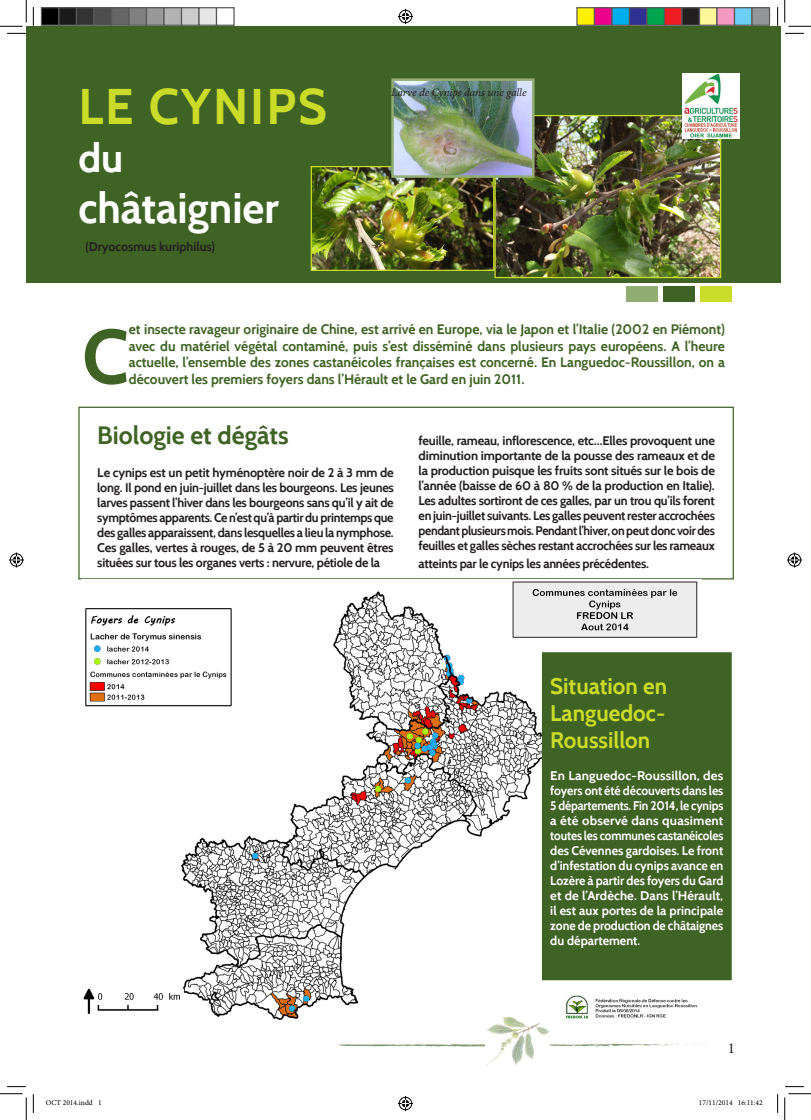
<style>
.page{position:relative;width:811px;height:1120px;background:#fff}
.page>*{position:absolute;margin:0;border:0;box-sizing:border-box;transform-origin:0 0}
.t1{font:700 76.75px "Cabin";color:#3f6324}
.t2{font:700 49.88px "Cabin";letter-spacing:.04em;color:#cadb2a}
.t3{font:700 42.5px "Cabin";color:#fff}
.t4{font:700 40px "Cabin";color:#fff}
.t5{font:700 25px "Cabin";color:#3f6324}
.t6{font:700 22.5px/27px "Cabin";color:#cadb2a;text-align:justify}
.t7{font:15px "Minion Pro";color:#231f20}
.t8{font:700 13.75px/16.5px "Cabin";color:#3f6324;text-align:justify}
.t9{font:700 12.5px/15px "Cabin";letter-spacing:-.02em;color:#231f20;text-align:justify}
.t10{font:700 12.5px/15px "Cabin";letter-spacing:-.005em;color:#fff;text-align:justify;scale:1.05 1}
.t11{font:700 12.5px "Cabin";color:#231f20}
.t12{font:italic 11.25px "Minion Pro";letter-spacing:-.005em;color:#231f20}
.t13{font:7.5px "Minion Pro";color:#000}
</style>
<div class="page">
<div style="left:26px;top:26px;width:755px;height:256px;background:#3f6324"></div>
<div style="left:78px;top:406px;width:656px;height:173px;border:1px solid #3f6324"></div>
<div style="left:626px;top:286px;width:32px;height:15px;background:#91ad72"></div>
<div style="left:663px;top:286px;width:32px;height:15px;background:#3f6324"></div>
<div style="left:700px;top:286px;width:32px;height:15px;background:#cadb2a"></div>
<img style="left:83px;top:581px;width:619px;height:438px">
<div style="left:542px;top:652px;width:189px;height:327px;background:#3f6324"></div>
<div style="left:542px;top:652px;width:190px;height:327px;border:1px solid #3f6324"></div>
<svg style="left:339px;top:1043px;width:368px;height:4px"></svg>
<img style="left:485px;top:1016px;width:64px;height:49px">
<img style="left:496px;top:117px;width:223px;height:159px">
<div style="left:494px;top:115px;width:227px;height:163px;border:1px solid #cadb2a"></div>
<img style="left:313px;top:168px;width:179px;height:101px">
<div style="left:311px;top:166px;width:183px;height:105px;border:1px solid #cadb2a"></div>
<img style="left:394px;top:81px;width:137px;height:94px">
<div style="left:391px;top:78px;width:143px;height:100px;border:2px solid #91ad72"></div>
<img style="left:683px;top:73px;width:56px;height:65px">
<svg style="left:7px;top:33px;width:19px;height:1px"></svg>
<svg style="left:785px;top:33px;width:19px;height:1px"></svg>
<svg style="left:33px;top:7px;width:1px;height:19px"></svg>
<svg style="left:33px;top:1094px;width:1px;height:18px"></svg>
<svg style="left:777px;top:7px;width:1px;height:19px"></svg>
<svg style="left:777px;top:1094px;width:1px;height:18px"></svg>
<svg style="left:0;top:0;width:27px;height:27px"></svg>
<svg style="left:0;top:1093px;width:27px;height:26px"></svg>
<svg style="left:784px;top:0;width:27px;height:27px"></svg>
<svg style="left:784px;top:1093px;width:27px;height:26px"></svg>
<svg style="left:398px;top:9px;width:15px;height:15px"></svg>
<svg style="left:398px;top:1096px;width:15px;height:14px"></svg>
<svg style="left:9px;top:552px;width:15px;height:15px"></svg>
<svg style="left:787px;top:552px;width:15px;height:15px"></svg>
<div style="left:41px;top:8px;width:18px;height:17px;background:#000"></div>
<div style="left:41px;top:7px;width:19px;height:19px;border:1px solid #595959"></div>
<div style="left:59px;top:8px;width:17px;height:17px;background:#1a1a1a"></div>
<div style="left:58px;top:7px;width:19px;height:19px;border:1px solid #595959"></div>
<div style="left:76px;top:8px;width:18px;height:17px;background:#333"></div>
<div style="left:76px;top:7px;width:19px;height:19px;border:1px solid #595959"></div>
<div style="left:94px;top:8px;width:17px;height:17px;background:#4d4d4d"></div>
<div style="left:93px;top:7px;width:19px;height:19px;border:1px solid #595959"></div>
<div style="left:111px;top:8px;width:18px;height:17px;background:#666"></div>
<div style="left:111px;top:7px;width:19px;height:19px;border:1px solid #595959"></div>
<div style="left:129px;top:8px;width:17px;height:17px;background:#808080"></div>
<div style="left:128px;top:7px;width:19px;height:19px;border:1px solid #595959"></div>
<div style="left:146px;top:8px;width:18px;height:17px;background:#999"></div>
<div style="left:146px;top:7px;width:19px;height:19px;border:1px solid #595959"></div>
<div style="left:164px;top:8px;width:17px;height:17px;background:#b3b3b3"></div>
<div style="left:163px;top:7px;width:19px;height:19px;border:1px solid #595959"></div>
<div style="left:181px;top:8px;width:18px;height:17px;background:#ccc"></div>
<div style="left:181px;top:7px;width:19px;height:19px;border:1px solid #595959"></div>
<div style="left:199px;top:8px;width:17px;height:17px;background:#e6e6e6"></div>
<div style="left:198px;top:7px;width:19px;height:19px;border:1px solid #595959"></div>
<div style="left:216px;top:7px;width:19px;height:19px;border:1px solid #595959"></div>
<div style="left:577px;top:8px;width:17px;height:17px;background:#fff101"></div>
<div style="left:576px;top:7px;width:19px;height:19px;border:1px solid #595959"></div>
<div style="left:594px;top:8px;width:18px;height:17px;background:#ed028c"></div>
<div style="left:594px;top:7px;width:18px;height:19px;border:1px solid #595959"></div>
<div style="left:612px;top:8px;width:17px;height:17px;background:#00aeef"></div>
<div style="left:611px;top:7px;width:19px;height:19px;border:1px solid #595959"></div>
<div style="left:629px;top:8px;width:18px;height:17px;background:#2e3092"></div>
<div style="left:629px;top:7px;width:18px;height:19px;border:1px solid #595959"></div>
<div style="left:647px;top:8px;width:17px;height:17px;background:#00a54f"></div>
<div style="left:646px;top:7px;width:19px;height:19px;border:1px solid #595959"></div>
<div style="left:664px;top:8px;width:18px;height:17px;background:#ee1d23"></div>
<div style="left:664px;top:7px;width:18px;height:19px;border:1px solid #595959"></div>
<div style="left:682px;top:8px;width:17px;height:17px;background:#231f20"></div>
<div style="left:681px;top:7px;width:19px;height:19px;border:1px solid #595959"></div>
<div style="left:699px;top:8px;width:18px;height:17px;background:#fff79a"></div>
<div style="left:699px;top:7px;width:18px;height:19px;border:1px solid #595959"></div>
<div style="left:717px;top:8px;width:17px;height:17px;background:#f499c2"></div>
<div style="left:716px;top:7px;width:19px;height:19px;border:1px solid #595959"></div>
<div style="left:734px;top:8px;width:18px;height:17px;background:#6bcff6"></div>
<div style="left:734px;top:7px;width:18px;height:19px;border:1px solid #595959"></div>
<div style="left:752px;top:8px;width:17px;height:17px;background:#939598"></div>
<div style="left:751px;top:7px;width:19px;height:19px;border:1px solid #595959"></div>
<p class="t2" style="left:78px;top:76px;width:250px">LE CYNIPS</p>
<p class="t4" style="left:78px;top:133px;width:46px">du</p>
<p class="t3" style="left:78px;top:182px;width:202px">châtaignier</p>
<p class="t11" style="left:85px;top:239px;width:131px">(Dryocosmus kuriphilus)</p>
<p class="t12" style="left:391px;top:85px;width:137px">Larve de Cynips dans une galle</p>
<p class="t1" style="left:82px;top:310px;width:48px">C</p>
<p class="t8" style="left:129px;top:321px;width:597px">et insecte ravageur originaire de Chine, est arrivé en Europe, via le Japon et l’Italie (2002 en Piémont) avec du matériel végétal contaminé, puis s’est disséminé dans plusieurs pays européens. A l’heure actuelle, l’ensemble des zones castanéicoles françaises est concerné. En Languedoc-Roussillon, on a découvert les premiers foyers dans l’Hérault et le Gard en juin 2011.</p>
<p class="t5" style="left:97px;top:420px;width:193px">Biologie et dégâts</p>
<p class="t9" style="left:97px;top:465px;width:298px">Le cynips est un petit hyménoptère noir de 2 à 3 mm de long. Il pond en juin-juillet dans les bourgeons. Les jeunes larves passent l’hiver dans les bourgeons sans qu’il y ait de symptômes apparents. Ce n’est qu’à partir du printemps que des galles apparaissent, dans lesquelles a lieu la nymphose.<br>Ces galles, vertes à rouges, de 5 à 20 mm peuvent êtres situées sur tous les organes verts : nervure, pétiole de la</p>
<p class="t9" style="left:418px;top:432px;width:298px">feuille, rameau, inflorescence, etc…Elles provoquent une diminution importante de la pousse des rameaux et de la production puisque les fruits sont situés sur le bois de l’année (baisse de 60 à 80 % de la production en Italie).<br>Les adultes sortiront de ces galles, par un trou qu’ils forent en juin-juillet suivants. Les galles peuvent rester accrochées pendant plusieurs mois. Pendant l’hiver, on peut donc voir des feuilles et galles sèches restant accrochées sur les rameaux</p>
<p class="t9" style="left:418px;top:555px;width:232px">atteints par le cynips les années précédentes.</p>
<p class="t6" style="left:550px;top:672px;width:118px">Situation en Languedoc-Roussillon</p>
<p class="t10" style="left:550px;top:767px;width:166px">En Languedoc-Roussillon, des foyers ont été découverts dans les 5 départements. Fin 2014, le cynips a été observé dans quasiment toutes les communes castanéicoles des Cévennes gardoises. Le front d’infestation du cynips avance en Lozère à partir des foyers du Gard et de l’Ardèche. Dans l’Hérault, il est aux portes de la principale zone de production de châtaignes du département.</p>
<p class="t7" style="left:728px;top:1037px;width:9px">1</p>
<p class="t13" style="left:46px;top:1097px;width:57px">OCT 2014.indd 1</p>
<p class="t13" style="left:699px;top:1097px;width:65px">17/11/2014 16:11:42</p>
</div>
